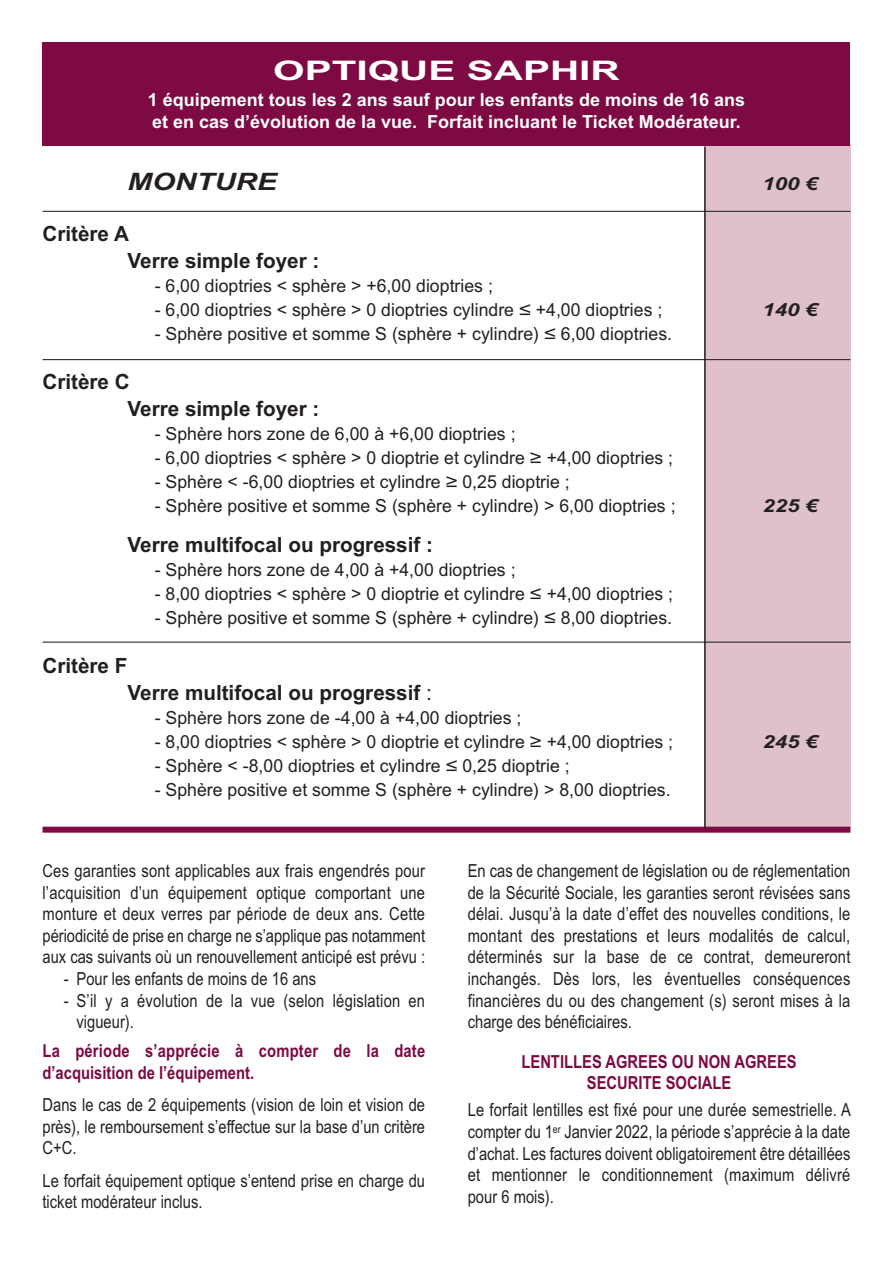
<style>
.page{position:relative;width:893px;height:1263px;background:#fff}
.page>*{position:absolute;margin:0;border:0;box-sizing:border-box;transform-origin:0 0}
.t1{font:700 27px "Arial";color:#fff;scale:1.5 1}
.t2{font:italic 700 24px "Arial Narrow";color:#231f20;scale:1.5 1}
.t3{font:700 21px/27px "Arial Narrow";color:#231f20;scale:1.2 1}
.t4{font:18px/21.6px "Arial Narrow";color:#231f20;text-align:justify}
.t5{font:18px "Arial Narrow";color:#231f20;scale:1.2 1}
.t6{font:700 18px/21.6px "Arial";color:#fff}
.t7{font:700 18px/21.6px "Arial Narrow";color:#7d0a42}
.t8{font:italic 700 18px "Arial Narrow";color:#231f20;scale:1.5 1}
.s1{font-weight:400}
</style>
<div class="page">
<div style="left:704px;top:145px;width:146px;height:683px;background:#dec1c9"></div>
<div style="left:43px;top:43px;width:807px;height:103px;background:#7d0a42"></div>
<hr style="left:43px;top:211px;width:807px;height:1px;background:#231f20">
<hr style="left:43px;top:359px;width:807px;height:1px;background:#231f20">
<hr style="left:43px;top:642px;width:807px;height:1px;background:#231f20">
<div style="left:43px;top:827px;width:807px;height:6px;background:#7d0a42"></div>
<hr style="left:704px;top:147px;width:2px;height:681px;background:#231f20">
<h1 class="t1" style="left:273px;top:55px;width:233px">OPTIQUE SAPHIR</h1>
<p class="t6" style="left:148px;top:89px;width:599px">1 équipement tous les 2 ans sauf pour les enfants de moins de 16 ans et en cas d’évolution de la vue. Forfait incluant le Ticket Modérateur.</p>
<h2 class="t2" style="left:128px;top:167px;width:101px">MONTURE</h2>
<p class="t8" style="left:762px;top:173px;width:38px">100 €</p>
<p class="t3" style="left:128px;top:222px;width:161px;text-indent:-85px">Critère A<br>Verre simple foyer :</p>
<p class="t5" style="left:155px;top:279px;width:283px">- 6,00 dioptries &lt; sphère &gt; +6,00 dioptries ;</p>
<p class="t5" style="left:155px;top:303px;width:425px">- 6,00 dioptries &lt; sphère &gt; 0 dioptries cylindre ≤ +4,00 dioptries ;</p>
<p class="t8" style="left:762px;top:299px;width:38px">140 €</p>
<p class="t5" style="left:155px;top:327px;width:433px">- Sphère positive et somme S (sphère + cylindre) ≤ 6,00 dioptries.</p>
<p class="t3" style="left:128px;top:370px;width:161px;text-indent:-85px">Critère C<br>Verre simple foyer :</p>
<p class="t5" style="left:155px;top:427px;width:302px">- Sphère hors zone de 6,00 à +6,00 dioptries ;</p>
<p class="t5" style="left:155px;top:451px;width:434px">- 6,00 dioptries &lt; sphère &gt; 0 dioptrie et cylindre ≥ +4,00 dioptries ;</p>
<p class="t5" style="left:155px;top:475px;width:347px">- Sphère &lt; -6,00 dioptries et cylindre ≥ 0,25 dioptrie ;</p>
<p class="t5" style="left:155px;top:499px;width:436px">- Sphère positive et somme S (sphère + cylindre) &gt; 6,00 dioptries ;</p>
<p class="t8" style="left:762px;top:495px;width:38px">225 €</p>
<p class="t3" style="left:128px;top:533px;width:256px">Verre multifocal ou progressif :</p>
<p class="t5" style="left:155px;top:563px;width:302px">- Sphère hors zone de 4,00 à +4,00 dioptries ;</p>
<p class="t5" style="left:155px;top:587px;width:434px">- 8,00 dioptries &lt; sphère &gt; 0 dioptrie et cylindre ≤ +4,00 dioptries ;</p>
<p class="t5" style="left:155px;top:611px;width:433px">- Sphère positive et somme S (sphère + cylindre) ≤ 8,00 dioptries.</p>
<p class="t3" style="left:43px;top:654px;width:72px">Critère F</p>
<p class="t3" style="left:128px;top:681px;width:255px">Verre multifocal ou progressif <span class="s1">:</span></p>
<p class="t5" style="left:155px;top:711px;width:307px">- Sphère hors zone de -4,00 à +4,00 dioptries ;</p>
<p class="t5" style="left:155px;top:735px;width:434px">- 8,00 dioptries &lt; sphère &gt; 0 dioptrie et cylindre ≥ +4,00 dioptries ;</p>
<p class="t8" style="left:762px;top:731px;width:38px">245 €</p>
<p class="t5" style="left:155px;top:759px;width:347px">- Sphère &lt; -8,00 dioptries et cylindre ≤ 0,25 dioptrie ;</p>
<p class="t5" style="left:155px;top:783px;width:431px">- Sphère positive et somme S (sphère + cylindre) &gt; 8,00 dioptries.</p>
<p class="t4" style="left:43px;top:861px;width:384px">Ces garanties sont applicables aux frais engendrés pour l’acquisition d’un équipement optique comportant une monture et deux verres par période de deux ans. Cette périodicité de prise en charge ne s’applique pas notamment aux cas suivants où un renouvellement anticipé est prévu :</p>
<p class="t4" style="left:64px;top:969px;width:254px">- Pour les enfants de moins de 16 ans</p>
<p class="t4" style="left:77px;top:991px;width:350px;text-indent:-13px">- S’il y a évolution de la vue (selon législation en vigueur).</p>
<p class="t7" style="left:43px;top:1041px;width:384px">La période s’apprécie à compter de la date d’acquisition de l’équipement.</p>
<p class="t4" style="left:43px;top:1095px;width:384px">Dans le cas de 2 équipements (vision de loin et vision de près), le remboursement s’effectue sur la base d’un critère C+C.</p>
<p class="t4" style="left:43px;top:1171px;width:384px">Le forfait équipement optique s’entend prise en charge du ticket modérateur inclus.</p>
<p class="t4" style="left:468px;top:861px;width:384px">En cas de changement de législation ou de réglementation de la Sécurité Sociale, les garanties seront révisées sans délai. Jusqu’à la date d’effet des nouvelles conditions, le montant des prestations et leurs modalités de calcul, déterminés sur la base de ce contrat, demeureront inchangés. Dès lors, les éventuelles conséquences financières du ou des changement (s) seront mises à la charge des bénéficiaires.</p>
<p class="t7" style="left:521px;top:1052px;width:277px;text-align:center">LENTILLES AGREES OU NON AGREES<br>SECURITE SOCIALE</p>
<p class="t4" style="left:468px;top:1101px;width:385px">Le forfait lentilles est fixé pour une durée semestrielle. A compter du 1<sup>er</sup> Janvier 2022, la période s’apprécie à la date d’achat. Les factures doivent obligatoirement être détaillées et mentionner le conditionnement (maximum délivré pour 6 mois).</p>
</div>
